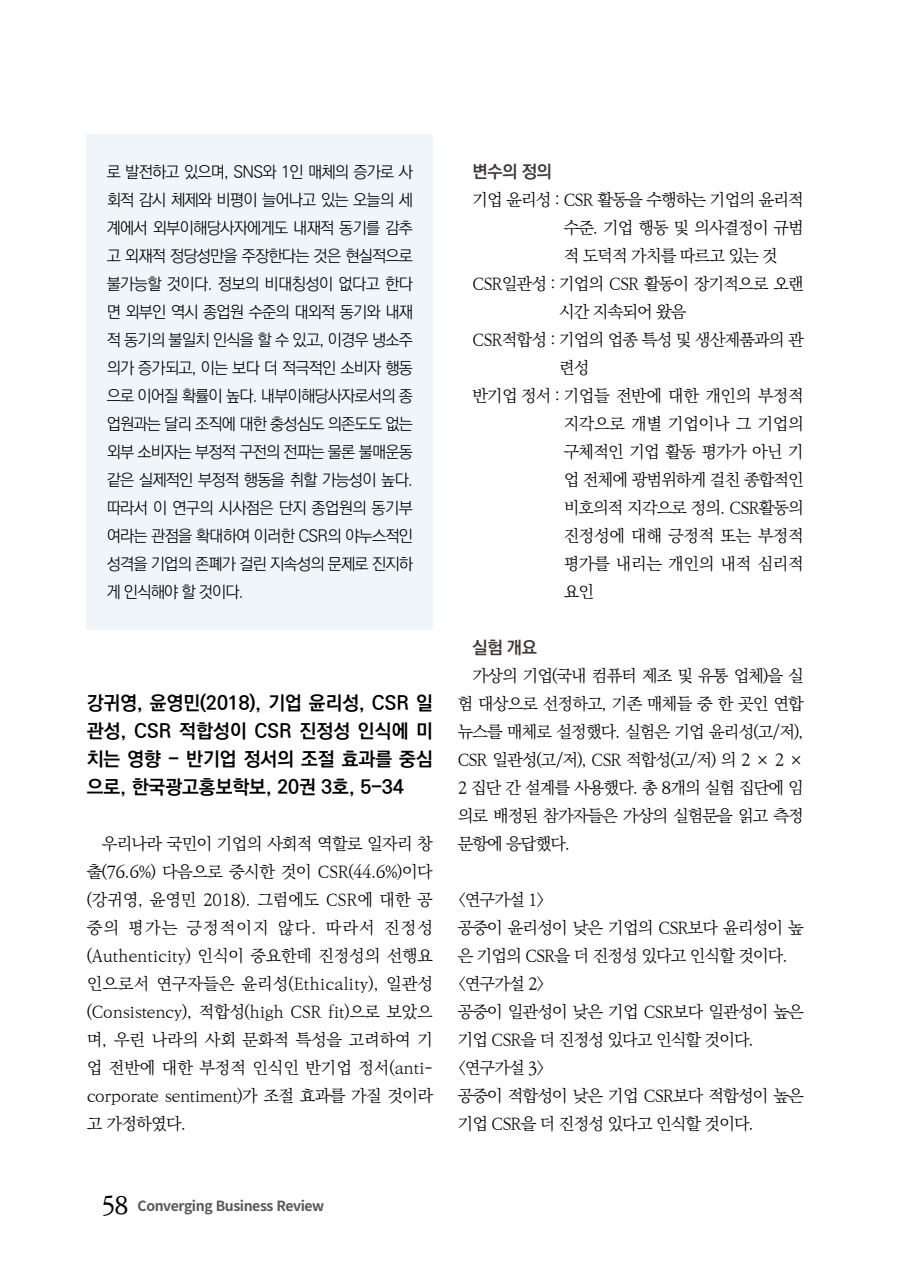
<style>
.page{position:relative;width:903px;height:1275px;background:#fff}
.page>*{position:absolute;margin:0;border:0;box-sizing:border-box;transform-origin:0 0}
.title_M{font:19.25px/28px "Ko Pub Dotum PB";color:#000;text-align:justify}
.title_S__먹글자{font:17.5px "Ko Pub Dotum PB";letter-spacing:-.025em;color:#3e3a39}
.본문_명조{font:300 16.62px/28px "Ko Pub Batang";letter-spacing:-.05em;color:#000}
.본문_고딕__음영{font:16.28px/28px "Ko Pub Dotum PL";letter-spacing:-.05em;color:#000;text-align:justify}
.t1{font:700 14px "Noto Sans CJ Kkr";letter-spacing:-.03em;color:#595757}
.s1{font-family:"Ko Pub Batang";font-weight:500;font-size:24.5px;color:#000}
</style>
<div class="page">
<div style="left:87px;top:134px;width:346px;height:496px;background:#eff5f9"></div>
<p class="본문_고딕__음영" style="left:107px;top:158px;width:308px">로 발전하고 있으며, SNS와 1인 매체의 증가로 사 회적 감시 체제와 비평이 늘어나고 있는 오늘의 세 계에서 외부이해당사자에게도 내재적 동기를 감추 고 외재적 정당성만을 주장한다는 것은 현실적으로 불가능할 것이다. 정보의 비대칭성이 없다고 한다 면 외부인 역시 종업원 수준의 대외적 동기와 내재 적 동기의 불일치 인식을 할 수 있고, 이경우 냉소주 의가 증가되고, 이는 보다 더 적극적인 소비자 행동 으로 이어질 확률이 높다. 내부이해당사자로서의 종 업원과는 달리 조직에 대한 충성심도 의존도도 없는 외부 소비자는 부정적 구전의 전파는 물론 불매운동 같은 실제적인 부정적 행동을 취할 가능성이 높다. 따라서 이 연구의 시사점은 단지 종업원의 동기부 여라는 관점을 확대하여 이러한 CSR의 야누스적인 성격을 기업의 존폐가 걸린 지속성의 문제로 진지하 게 인식해야 할 것이다.</p>
<p class="title_M" style="left:87px;top:689px;width:348px">강귀영, 윤영민(2018), 기업 윤리성, CSR 일 관성, CSR 적합성이 CSR 진정성 인식에 미 치는 영향 - 반기업 정서의 조절 효과를 중심 으로, 한국광고홍보학보, 20권 3호, 5-34</p>
<p class="본문_명조" style="left:87px;top:830px;width:348px;text-align:justify;text-indent:15px">우리나라 국민이 기업의 사회적 역할로 일자리 창 출(76.6%) 다음으로 중시한 것이 CSR(44.6%)이다 (강귀영, 윤영민 2018). 그럼에도 CSR에 대한 공 중의 평가는 긍정적이지 않다. 따라서 진정성 (Authenticity) 인식이 중요한데 진정성의 선행요 인으로서 연구자들은 윤리성(Ethicality), 일관성 (Consistency), 적합성(high CSR fit)으로 보았으 며, 우린 나라의 사회 문화적 특성을 고려하여 기 업 전반에 대한 부정적 인식인 반기업 정서(anti&shy;corporate sentiment)가 조절 효과를 가질 것이라 고 가정하였다.</p>
<p class="title_S__먹글자" style="left:472px;top:163px;width:81px">변수의 정의</p>
<p class="본문_명조" style="left:564px;top:186px;width:242px;text-align:justify;text-indent:-91px">기업 윤리성 : CSR 활동을 수행하는 기업의 윤리적 수준. 기업 행동 및 의사결정이 규범 적 도덕적 가치를 따르고 있는 것</p>
<p class="본문_명조" style="left:559px;top:270px;width:246px;text-indent:-87px">CSR일관성 : 기업의 CSR 활동이 장기적으로 오랜 시간 지속되어 왔음</p>
<p class="본문_명조" style="left:559px;top:326px;width:246px;text-indent:-87px">CSR적합성 : 기업의 업종 특성 및 생산제품과의 관 련성</p>
<p class="본문_명조" style="left:564px;top:382px;width:242px;text-align:justify;text-indent:-91px">반기업 정서 : 기업들 전반에 대한 개인의 부정적 지각으로 개별 기업이나 그 기업의 구체적인 기업 활동 평가가 아닌 기 업 전체에 광범위하게 걸친 종합적인 비호의적 지각으로 정의. CSR활동의 진정성에 대해 긍정적 또는 부정적 평가를 내리는 개인의 내적 심리적 요인</p>
<p class="title_S__먹글자" style="left:472px;top:639px;width:66px">실험 개요</p>
<p class="본문_명조" style="left:458px;top:662px;width:348px;text-align:justify;text-indent:15px">가상의 기업(국내 컴퓨터 제조 및 유통 업체)을 실 험 대상으로 선정하고, 기존 매체들 중 한 곳인 연합 뉴스를 매체로 설정했다. 실험은 기업 윤리성(고/저), CSR 일관성(고/저), CSR 적합성(고/저) 의 2 × 2 × 2 집단 간 설계를 사용했다. 총 8개의 실험 집단에 임 의로 배정된 참가자들은 가상의 실험문을 읽고 측정 문항에 응답했다.</p>
<p class="본문_명조" style="left:458px;top:886px;width:89px">&lt;연구가설 1&gt;</p>
<p class="본문_명조" style="left:458px;top:914px;width:348px">공중이 윤리성이 낮은 기업의 CSR보다 윤리성이 높 은 기업의 CSR을 더 진정성 있다고 인식할 것이다.</p>
<p class="본문_명조" style="left:458px;top:970px;width:89px">&lt;연구가설 2&gt;</p>
<p class="본문_명조" style="left:458px;top:998px;width:348px">공중이 일관성이 낮은 기업 CSR보다 일관성이 높은 기업 CSR을 더 진정성 있다고 인식할 것이다.</p>
<p class="본문_명조" style="left:458px;top:1054px;width:89px">&lt;연구가설 3&gt;</p>
<p class="본문_명조" style="left:458px;top:1082px;width:348px">공중이 적합성이 낮은 기업 CSR보다 적합성이 높은 기업 CSR을 더 진정성 있다고 인식할 것이다.</p>
<p class="t1" style="left:102px;top:1198px;width:224px"><span class="s1">58</span> Converging Business Review</p>
</div>
